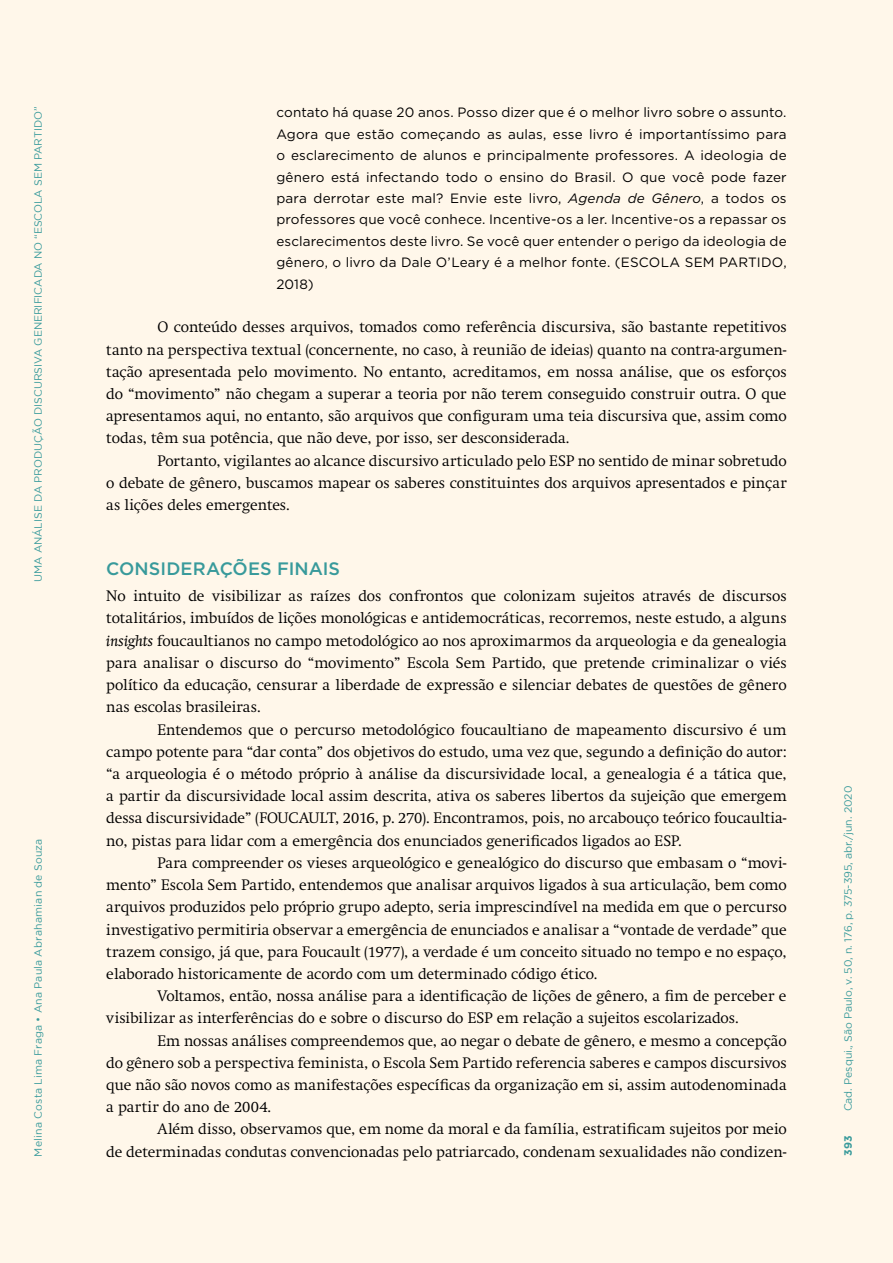
<style>
.page{position:relative;width:893px;height:1263px;background:#fff7ea}
.page>*{position:absolute;margin:0;border:0;box-sizing:border-box;transform-origin:0 0}
.t1{font:500 18px "Gotham HTF";letter-spacing:.005em;color:#389fa9}
.t2{font:300 15px/22.2px "Swift";color:#000;text-align:justify}
.t3{font:13.5px/21.5px "Gotham HTF";letter-spacing:.01em;color:#000;text-align:justify}
.t4{font:10.5px "Gotham";color:#389fa9}
.t5{font:10.5px "Gotham";letter-spacing:.025em;color:#389fa9}
.t6{font:700 10.5px "Gotham";color:#389fa9}
.s1{font-style:italic}
.s2{font-weight:400;font-style:italic}
</style>
<div class="page">
<p class="t4" style="left:32px;top:582px;width:477px;rotate:-90deg">UMA ANÁLISE DA PRODUÇÃO DISCURSIVA GENERIFICADA NO “ESCOLA SEM PARTIDO”</p>
<p class="t5" style="left:32px;top:1157px;width:320px;rotate:-90deg">Melina Costa Lima Fraga • Ana Paula Abrahamian de Souza</p>
<p class="t3" style="left:276px;top:101px;width:512px">contato há quase 20 anos. Posso dizer que é o melhor livro sobre o assunto.<br>Agora que estão começando as aulas, esse livro é importantíssimo para o esclarecimento de alunos e principalmente professores. A ideologia de gênero está infectando todo o ensino do Brasil. O que você pode fazer para derrotar este mal? Envie este livro, <span class="s1">Agenda de Gênero</span>, a todos os professores que você conhece. Incentive-os a ler. Incentive-os a repassar os esclarecimentos deste livro. Se você quer entender o perigo da ideologia de gênero, o livro da Dale O’Leary é a melhor fonte. (ESCOLA SEM PARTIDO, 2018)</p>
<p class="t2" style="left:106px;top:316px;width:682px;text-indent:51px">O conteúdo desses arquivos, tomados como referência discursiva, são bastante repetitivos tanto na perspectiva textual (concernente, no caso, à reunião de ideias) quanto na contra-argumen&shy;tação apresentada pelo movimento. No entanto, acreditamos, em nossa análise, que os esforços do “movimento” não chegam a superar a teoria por não terem conseguido construir outra. O que apresentamos aqui, no entanto, são arquivos que configuram uma teia discursiva que, assim como todas, têm sua potência, que não deve, por isso, ser desconsiderada.</p>
<p class="t2" style="left:106px;top:449px;width:682px;text-indent:51px">Portanto, vigilantes ao alcance discursivo articulado pelo ESP no sentido de minar sobretudo o debate de gênero, buscamos mapear os saberes constituintes dos arquivos apresentados e pinçar as lições deles emergentes.</p>
<p class="t1" style="left:106px;top:558px;width:235px">CONSIDERAÇÕES FINAIS</p>
<p class="t2" style="left:106px;top:585px;width:682px">No intuito de visibilizar as raízes dos confrontos que colonizam sujeitos através de discursos totalitários, imbuídos de lições monológicas e antidemocráticas, recorremos, neste estudo, a alguns <span class="s2">insights</span> foucaultianos no campo metodológico ao nos aproximarmos da arqueologia e da genealogia para analisar o discurso do “movimento” Escola Sem Partido, que pretende criminalizar o viés político da educação, censurar a liberdade de expressão e silenciar debates de questões de gênero nas escolas brasileiras.</p>
<p class="t2" style="left:106px;top:718px;width:682px;text-indent:51px">Entendemos que o percurso metodológico foucaultiano de mapeamento discursivo é um campo potente para “dar conta” dos objetivos do estudo, uma vez que, segundo a definição do autor: “a arqueologia é o método próprio à análise da discursividade local, a genealogia é a tática que, a partir da discursividade local assim descrita, ativa os saberes libertos da sujeição que emergem dessa discursividade” (FOUCAULT, 2016, p. 270). Encontramos, pois, no arcabouço teórico foucaultia&shy;no, pistas para lidar com a emergência dos enunciados generificados ligados ao ESP.</p>
<p class="t2" style="left:106px;top:852px;width:682px;text-indent:51px">Para compreender os vieses arqueológico e genealógico do discurso que embasam o “movi&shy;mento” Escola Sem Partido, entendemos que analisar arquivos ligados à sua articulação, bem como arquivos produzidos pelo próprio grupo adepto, seria imprescindível na medida em que o percurso investigativo permitiria observar a emergência de enunciados e analisar a “vontade de verdade” que trazem consigo, já que, para Foucault (1977), a verdade é um conceito situado no tempo e no espaço, elaborado historicamente de acordo com um determinado código ético.</p>
<p class="t2" style="left:106px;top:985px;width:682px;text-indent:51px">Voltamos, então, nossa análise para a identificação de lições de gênero, a fim de perceber e visibilizar as interferências do e sobre o discurso do ESP em relação a sujeitos escolarizados.</p>
<p class="t2" style="left:106px;top:1029px;width:682px;text-indent:51px">Em nossas análises compreendemos que, ao negar o debate de gênero, e mesmo a concepção do gênero sob a perspectiva feminista, o Escola Sem Partido referencia saberes e campos discursivos que não são novos como as manifestações específicas da organização em si, assim autodenominada a partir do ano de 2004.</p>
<p class="t2" style="left:106px;top:1118px;width:682px;text-align:right">Além disso, observamos que, em nome da moral e da família, estratificam sujeitos por meio<br>de determinadas condutas convencionadas pelo patriarcado, condenam sexualidades não condizen-</p>
<p class="t4" style="left:842px;top:1111px;width:327px;rotate:-90deg">Cad. Pesqui., São Paulo, v. 50, n. 176, p. 375-395, abr./jun. 2020</p>
<p class="t6" style="left:842px;top:1155px;width:21px;rotate:-90deg">393</p>
</div>
